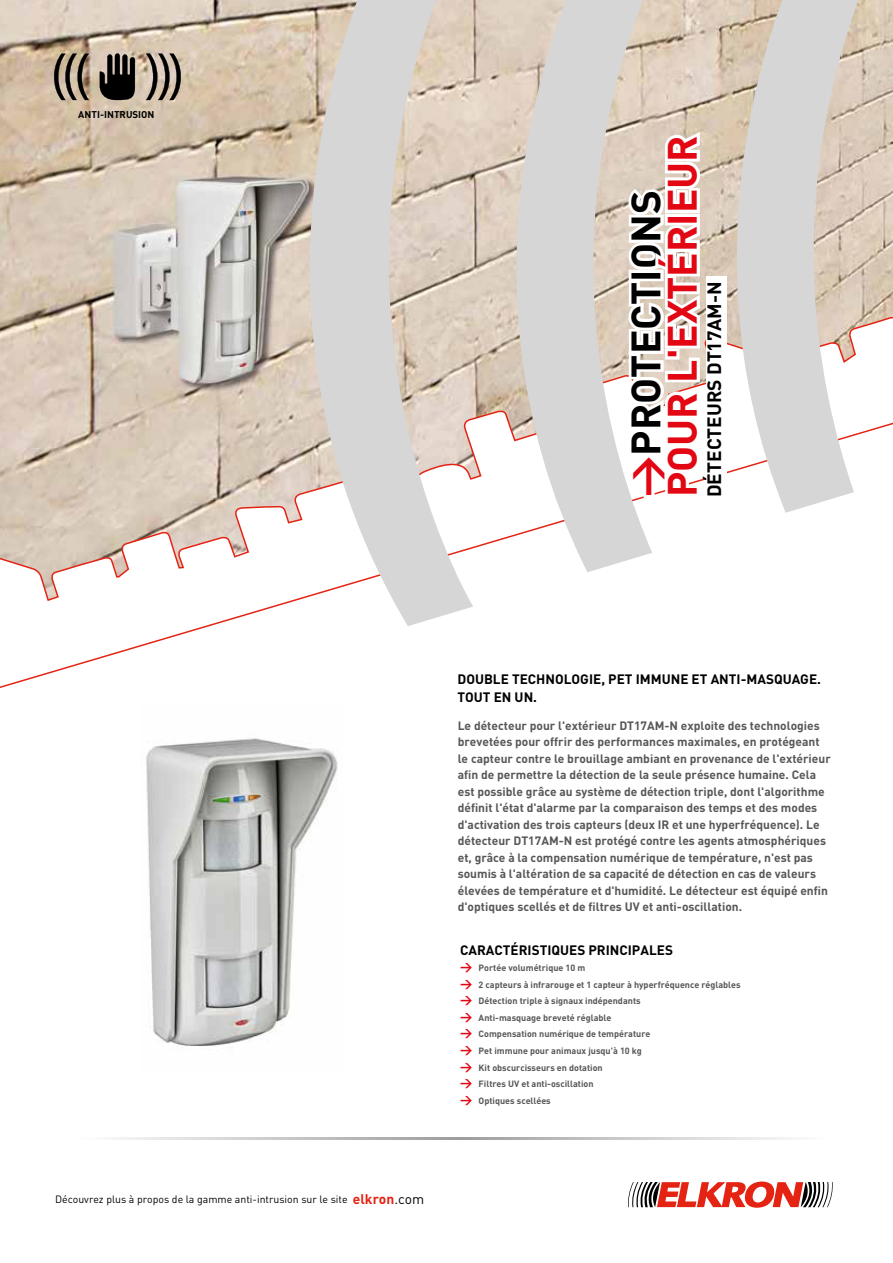
<style>
.page{position:relative;width:893px;height:1263px;background:#fff}
.page>*{position:absolute;margin:0;border:0;box-sizing:border-box;transform-origin:0 0}
.t1{font:700 40.5px/36.2px "DIN";color:#e30613}
.t2{font:700 19.2px "DIN";color:#000}
.t3{font:700 13.5px/18px "DIN";color:#000}
.t4{font:700 12px/16.5px "DIN";color:#575756}
.t5{font:10.5px "DIN";color:#000}
.t6{font:700 9.75px "DIN";color:#000}
.t7{font:700 9px/16.5px "DIN";color:#575756}
.s1{color:#000}
.s2{font-size:12px;color:#e30613}
.s3{font-weight:700;font-size:13.8px;color:#e42313}
.s4{font-size:13.8px}
</style>
<div class="page">
<img style="left:0;top:0;width:893px;height:314px">
<svg style="left:0;top:314px;width:893px;height:374px"></svg>
<svg style="left:628px;top:1181px;width:205px;height:27px"></svg>
<svg style="left:210px;top:0;width:263px;height:626px;background:#d7d0c8"></svg>
<svg style="left:431px;top:0;width:227px;height:572px"></svg>
<svg style="left:669px;top:0;width:204px;height:513px"></svg>
<svg style="left:116px;top:1138px;width:674px;height:2px"></svg>
<img style="left:146px;top:738px;width:192px;height:308px">
<svg style="left:54px;top:54px;width:35px;height:46px;background:#7c6f5f"></svg>
<svg style="left:146px;top:54px;width:35px;height:46px;background:#887c71"></svg>
<svg style="left:100px;top:53px;width:35px;height:47px;background:#39342f"></svg>
<svg style="left:623px;top:127px;width:82px;height:374px"></svg>
<div style="left:706px;top:276px;width:20px;height:221px;background:#fff"></div>
<p class="t6" style="left:78px;top:108px;width:78px">ANTI-INTRUSION</p>
<h1 class="t1" style="left:626px;top:497px;width:363px;rotate:-90deg">&gt;<span class="s1">PROTECTIONS<br></span>POUR L'EXTÉRIEUR</h1>
<h2 class="t2" style="left:702px;top:497px;width:217px;rotate:-90deg">DÉTECTEURS DT17AM-N</h2>
<p class="t3" style="left:457px;top:670px;width:365px">DOUBLE TECHNOLOGIE, PET IMMUNE ET ANTI-MASQUAGE.<br>TOUT EN UN.</p>
<p class="t4" style="left:458px;top:716px;width:375px">Le détecteur pour l'extérieur DT17AM-N exploite des technologies brevetées pour offrir des performances maximales, en protégeant le capteur contre le brouillage ambiant en provenance de l'extérieur afin de permettre la détection de la seule présence humaine. Cela est possible grâce au système de détection triple, dont l'algorithme définit l'état d'alarme par la comparaison des temps et des modes d'activation des trois capteurs (deux IR et une hyperfréquence). Le détecteur DT17AM-N est protégé contre les agents atmosphériques et, grâce à la compensation numérique de température, n'est pas soumis à l'altération de sa capacité de détection en cas de valeurs élevées de température et d'humidité. Le détecteur est équipé enfin d'optiques scellés et de filtres UV et anti-oscillation.</p>
<p class="t3" style="left:460px;top:940px;width:214px">CARACTÉRISTIQUES PRINCIPALES</p>
<p class="t7" style="left:460px;top:959px;width:282px"><span class="s2">&gt;</span> Portée volumétrique 10 m<br><span class="s2">&gt;</span> 2 capteurs à infrarouge et 1 capteur à hyperfréquence réglables <span class="s2">&gt;</span> Détection triple à signaux indépendants<br><span class="s2">&gt;</span> Anti-masquage breveté réglable<br><span class="s2">&gt;</span> Compensation numérique de température<br><span class="s2">&gt;</span> Pet immune pour animaux jusqu'à 10 kg<br><span class="s2">&gt;</span> Kit obscurcisseurs en dotation<br><span class="s2">&gt;</span> Filtres UV et anti-oscillation<br><span class="s2">&gt;</span> Optiques scellées</p>
<p class="t5" style="left:55px;top:1192px;width:371px">Découvrez plus à propos de la gamme anti-intrusion sur le site <span class="s3">elkron</span><span class="s4">.com</span></p>
</div>
